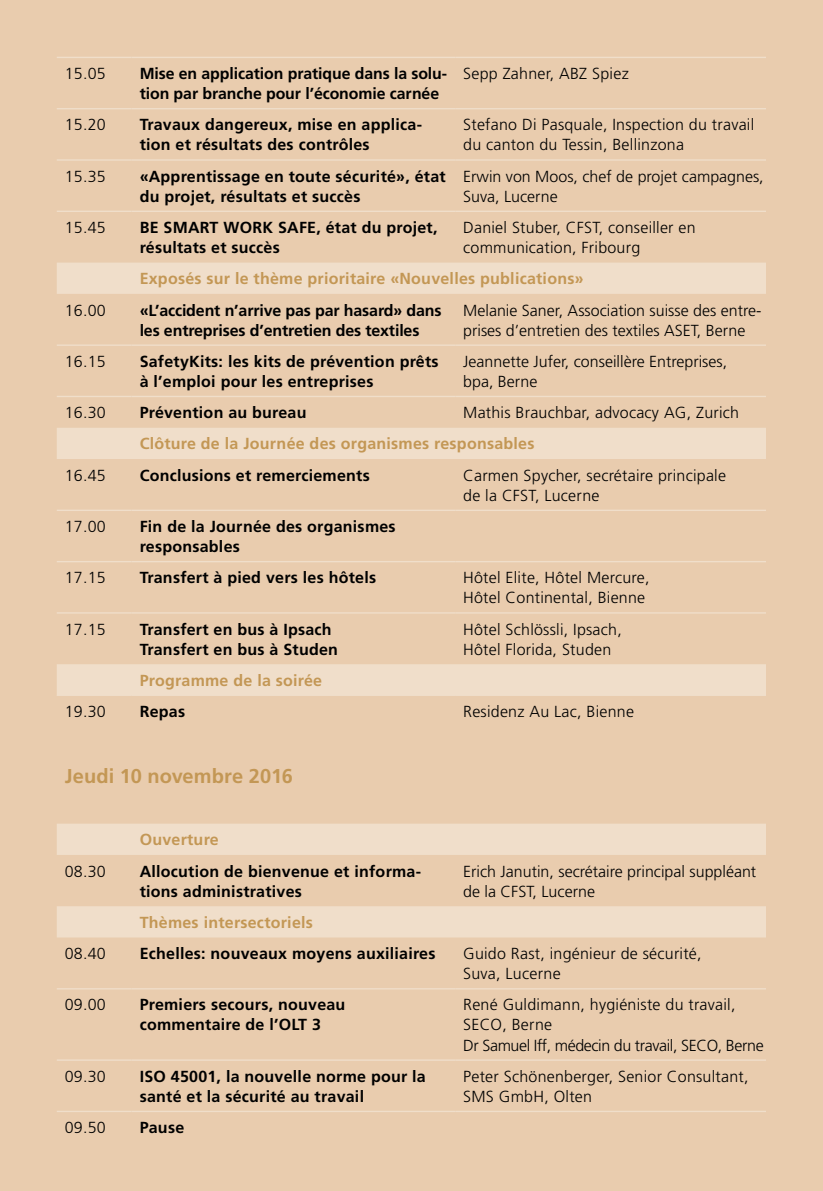
<style>
.page{position:relative;width:823px;height:1191px;background:#fff}
.page>*{position:absolute;margin:0;border:0;box-sizing:border-box;transform-origin:0 0}
.t1{font:700 20px "Frutiger LT Std";letter-spacing:.005em;color:#c39755}
.t2{font:300 16px/20px "Frutiger LT Std";letter-spacing:.015em;color:#000}
.t3{font:700 16px/20px "Frutiger LT Std";letter-spacing:.015em;color:#000}
.t4{font:700 16px "Frutiger LT Std";letter-spacing:.015em;color:#c39755}
.t5{font:700 16px/20px "Frutiger LT Std";letter-spacing:-.01em;color:#000}
.t6{font:700 16px/20px "Frutiger LT Std";letter-spacing:-.005em;color:#000}
</style>
<div class="page">
<div style="left:0;top:0;width:822px;height:1191px;background:#e9ccae"></div>
<svg style="left:57px;top:262px;width:708px;height:675px"></svg>
<hr style="left:57px;top:695px;width:75px;height:1px;background:#f0deca">
<hr style="left:132px;top:695px;width:323px;height:1px;background:#f0deca">
<hr style="left:455px;top:695px;width:327px;height:1px;background:#f0deca">
<hr style="left:57px;top:57px;width:75px;height:1px;background:#f0deca">
<hr style="left:132px;top:57px;width:323px;height:1px;background:#f0deca">
<hr style="left:455px;top:57px;width:327px;height:1px;background:#f0deca">
<hr style="left:57px;top:108px;width:75px;height:1px;background:#f0deca">
<hr style="left:132px;top:108px;width:323px;height:1px;background:#f0deca">
<hr style="left:455px;top:108px;width:327px;height:1px;background:#f0deca">
<hr style="left:57px;top:159px;width:75px;height:2px;background:#f0deca">
<hr style="left:132px;top:159px;width:323px;height:2px;background:#f0deca">
<hr style="left:455px;top:159px;width:327px;height:2px;background:#f0deca">
<hr style="left:57px;top:211px;width:75px;height:1px;background:#f0deca">
<hr style="left:132px;top:211px;width:323px;height:1px;background:#f0deca">
<hr style="left:455px;top:211px;width:327px;height:1px;background:#f0deca">
<hr style="left:57px;top:344px;width:75px;height:2px;background:#f0deca">
<hr style="left:132px;top:344px;width:323px;height:2px;background:#f0deca">
<hr style="left:455px;top:344px;width:327px;height:2px;background:#f0deca">
<hr style="left:57px;top:396px;width:75px;height:1px;background:#f0deca">
<hr style="left:132px;top:396px;width:323px;height:1px;background:#f0deca">
<hr style="left:455px;top:396px;width:327px;height:1px;background:#f0deca">
<hr style="left:57px;top:509px;width:75px;height:2px;background:#f0deca">
<hr style="left:132px;top:509px;width:323px;height:2px;background:#f0deca">
<hr style="left:455px;top:509px;width:327px;height:2px;background:#f0deca">
<hr style="left:57px;top:561px;width:75px;height:1px;background:#f0deca">
<hr style="left:132px;top:561px;width:323px;height:1px;background:#f0deca">
<hr style="left:455px;top:561px;width:327px;height:1px;background:#f0deca">
<hr style="left:57px;top:612px;width:75px;height:1px;background:#f0deca">
<hr style="left:132px;top:612px;width:323px;height:1px;background:#f0deca">
<hr style="left:455px;top:612px;width:327px;height:1px;background:#f0deca">
<hr style="left:57px;top:988px;width:75px;height:1px;background:#f0deca">
<hr style="left:132px;top:988px;width:323px;height:1px;background:#f0deca">
<hr style="left:455px;top:988px;width:327px;height:1px;background:#f0deca">
<hr style="left:57px;top:1059px;width:75px;height:1px;background:#f0deca">
<hr style="left:132px;top:1059px;width:323px;height:1px;background:#f0deca">
<hr style="left:455px;top:1059px;width:327px;height:1px;background:#f0deca">
<hr style="left:57px;top:1110px;width:75px;height:2px;background:#f0deca">
<hr style="left:132px;top:1110px;width:323px;height:2px;background:#f0deca">
<hr style="left:455px;top:1110px;width:327px;height:2px;background:#f0deca">
<div style="left:765px;top:0;width:57px;height:1191px;background:#e9ccae"></div>
<p class="t2" style="left:65px;top:64px;width:42px">15.05</p>
<p class="t6" style="left:140px;top:64px;width:309px">Mise en application pratique dans la solu&shy;tion par branche pour l’économie carnée</p>
<p class="t2" style="left:463px;top:64px;width:167px">Sepp Zahner, ABZ Spiez</p>
<p class="t2" style="left:65px;top:115px;width:42px">15.20</p>
<p class="t3" style="left:140px;top:115px;width:284px">Travaux dangereux, mise en applica&shy;tion et résultats des contrôles</p>
<p class="t2" style="left:463px;top:115px;width:292px">Stefano Di Pasquale, Inspection du travail du canton du Tessin, Bellinzona</p>
<p class="t2" style="left:65px;top:166px;width:42px">15.35</p>
<p class="t3" style="left:140px;top:166px;width:307px">«Apprentissage en toute sécurité», état du projet, résultats et succès</p>
<p class="t2" style="left:463px;top:166px;width:302px">Erwin von Moos, chef de projet campagnes,<br>Suva, Lucerne</p>
<p class="t2" style="left:65px;top:218px;width:42px">15.45</p>
<p class="t3" style="left:140px;top:217px;width:299px">BE SMART WORK SAFE, état du projet, résultats et succès</p>
<p class="t2" style="left:463px;top:218px;width:234px">Daniel Stuber, CFST, conseiller en communication, Fribourg</p>
<p class="t4" style="left:140px;top:269px;width:445px">Exposés sur le thème prioritaire «Nouvelles publications»</p>
<p class="t2" style="left:65px;top:300px;width:42px">16.00</p>
<p class="t5" style="left:140px;top:300px;width:303px">«L’accident n’arrive pas par hasard» dans les entreprises d’entretien des textiles</p>
<p class="t2" style="left:463px;top:300px;width:299px">Melanie Saner, Association suisse des entre&shy;prises d’entretien des textiles ASET, Berne</p>
<p class="t2" style="left:65px;top:351px;width:42px">16.15</p>
<p class="t3" style="left:140px;top:351px;width:300px">SafetyKits: les kits de prévention prêts à l’emploi pour les entreprises</p>
<p class="t2" style="left:463px;top:351px;width:265px">Jeannette Jufer, conseillère Entreprises, bpa, Berne</p>
<p class="t2" style="left:65px;top:403px;width:42px">16.30</p>
<p class="t3" style="left:140px;top:403px;width:168px">Prévention au bureau</p>
<p class="t2" style="left:463px;top:403px;width:277px">Mathis Brauchbar, advocacy AG, Zurich</p>
<p class="t4" style="left:140px;top:434px;width:396px">Clôture de la Journée des organismes responsables</p>
<p class="t2" style="left:65px;top:465px;width:42px">16.45</p>
<p class="t3" style="left:140px;top:465px;width:231px">Conclusions et remerciements</p>
<p class="t2" style="left:463px;top:465px;width:264px">Carmen Spycher, secrétaire principale de la CFST, Lucerne</p>
<p class="t2" style="left:65px;top:517px;width:42px">17.00</p>
<p class="t3" style="left:140px;top:516px;width:257px">Fin de la Journée des organismes responsables</p>
<p class="t2" style="left:65px;top:568px;width:42px">17.15</p>
<p class="t3" style="left:140px;top:568px;width:238px">Transfert à pied vers les hôtels</p>
<p class="t2" style="left:463px;top:568px;width:188px">Hôtel Elite, Hôtel Mercure,<br>Hôtel Continental, Bienne</p>
<p class="t2" style="left:65px;top:619px;width:42px">17.15</p>
<p class="t3" style="left:140px;top:619px;width:200px">Transfert en bus à Ipsach<br>Transfert en bus à Studen</p>
<p class="t2" style="left:463px;top:619px;width:160px">Hôtel Schlössli, Ipsach,<br>Hôtel Florida, Studen</p>
<p class="t4" style="left:140px;top:671px;width:184px">Programme de la soirée</p>
<p class="t2" style="left:65px;top:702px;width:42px">19.30</p>
<p class="t3" style="left:140px;top:701px;width:47px">Repas</p>
<p class="t2" style="left:463px;top:702px;width:172px">Residenz Au Lac, Bienne</p>
<p class="t1" style="left:65px;top:764px;width:229px">Jeudi 10 novembre 2016</p>
<p class="t4" style="left:140px;top:830px;width:80px">Ouverture</p>
<p class="t2" style="left:65px;top:861px;width:42px">08.30</p>
<p class="t3" style="left:140px;top:861px;width:283px">Allocution de bienvenue et informa&shy;tions administratives</p>
<p class="t2" style="left:463px;top:861px;width:294px">Erich Janutin, secrétaire principal suppléant de la CFST, Lucerne</p>
<p class="t4" style="left:140px;top:913px;width:175px">Thèmes intersectoriels</p>
<p class="t2" style="left:65px;top:944px;width:42px">08.40</p>
<p class="t3" style="left:140px;top:943px;width:297px">Echelles: nouveaux moyens auxiliaires</p>
<p class="t2" style="left:463px;top:944px;width:240px">Guido Rast, ingénieur de sécurité,<br>Suva, Lucerne</p>
<p class="t2" style="left:65px;top:995px;width:42px">09.00</p>
<p class="t3" style="left:140px;top:995px;width:207px">Premiers secours, nouveau commentaire de l’OLT 3</p>
<p class="t2" style="left:463px;top:995px;width:302px">René Guldimann, hygiéniste du travail,<br>SECO, Berne<br>Dr Samuel Iff, médecin du travail, SECO, Berne</p>
<p class="t2" style="left:65px;top:1066px;width:42px">09.30</p>
<p class="t3" style="left:140px;top:1066px;width:287px">ISO 45001, la nouvelle norme pour la santé et la sécurité au travail</p>
<p class="t2" style="left:463px;top:1066px;width:287px">Peter Schönenberger, Senior Consultant,<br>SMS GmbH, Olten</p>
<p class="t2" style="left:65px;top:1117px;width:42px">09.50</p>
<p class="t3" style="left:140px;top:1117px;width:46px">Pause</p>
</div>
